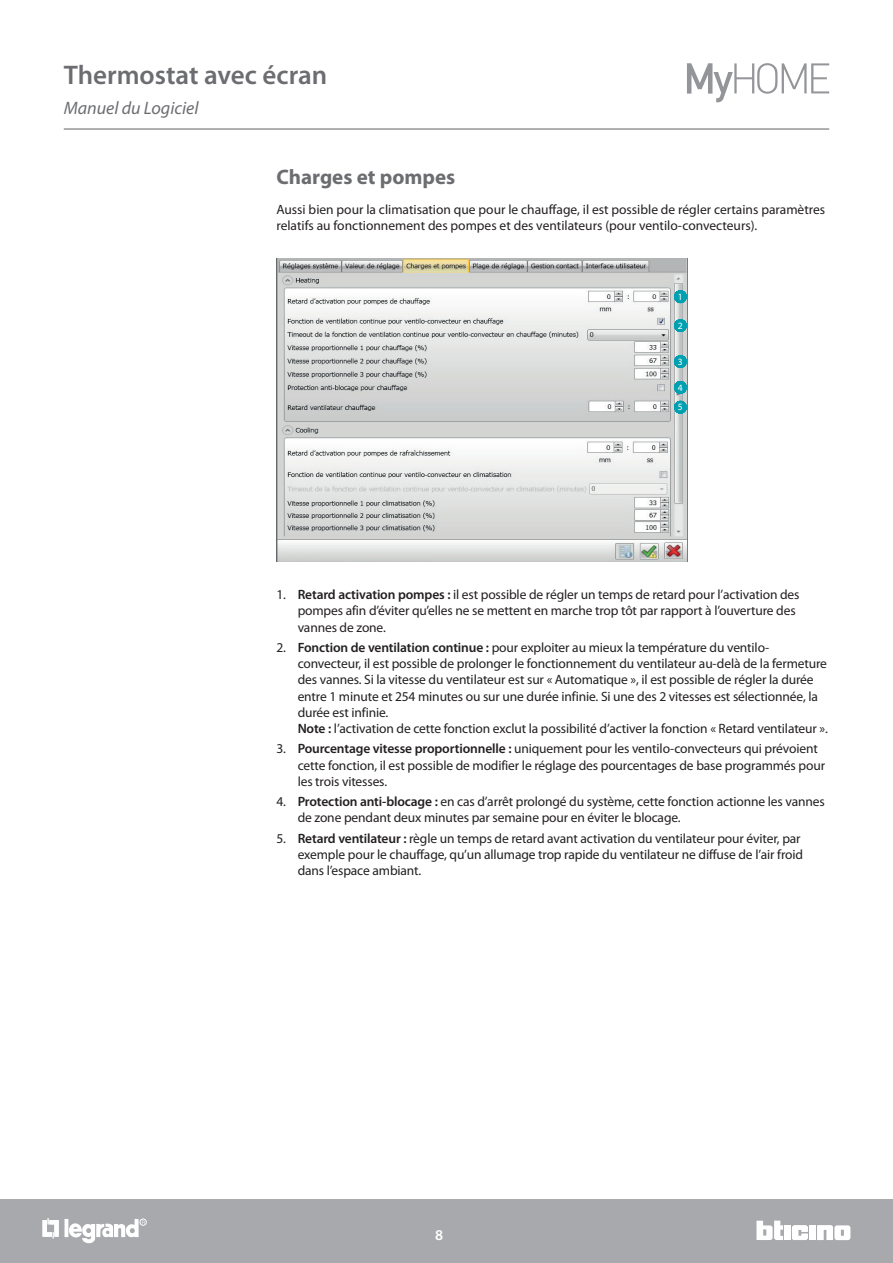
<style>
.page{position:relative;width:893px;height:1263px;background:#fff}
.page>*{position:absolute;margin:0;border:0;box-sizing:border-box;transform-origin:0 0}
.t1{font:600 27px "Myriad Pro";color:#6c6d70}
.t2{font:700 21px "Myriad Pro";color:#6c6d70}
.t3{font:italic 18px "Myriad Pro";color:#6c6d70}
.t4{font:600 15px "Myriad Pro";color:#fff}
.t5{font:13.5px/16.2px "Myriad Pro";letter-spacing:-.01em;color:#231f20}
.t6{font:9.6px/19.8px "Myriad Pro";color:#fff}
.s1{font-weight:600}
</style>
<div class="page">
<hr style="left:64px;top:128px;width:765px;height:2px;background:#939598">
<div style="left:0;top:1199px;width:893px;height:64px;background:#a8a9ad"></div>
<div style="left:784px;top:1225px;width:7px;height:15px;background:#fff"></div>
<div style="left:809px;top:1225px;width:7px;height:15px;background:#fff"></div>
<svg style="left:817px;top:1225px;width:33px;height:15px"></svg>
<svg style="left:756px;top:1220px;width:27px;height:20px"></svg>
<svg style="left:792px;top:1225px;width:16px;height:15px"></svg>
<hr style="left:65px;top:1219px;width:3px;height:18px;background:#fff">
<svg style="left:43px;top:1218px;width:16px;height:20px"></svg>
<svg style="left:68px;top:1219px;width:78px;height:25px"></svg>
<svg style="left:687px;top:63px;width:142px;height:39px"></svg>
<img style="left:276px;top:258px;width:411px;height:304px">
<svg style="left:673px;top:290px;width:14px;height:14px"></svg>
<svg style="left:673px;top:319px;width:14px;height:14px"></svg>
<svg style="left:673px;top:355px;width:14px;height:14px"></svg>
<svg style="left:673px;top:380px;width:14px;height:14px"></svg>
<svg style="left:673px;top:400px;width:14px;height:14px"></svg>
<h1 class="t1" style="left:64px;top:58px;width:265px">Thermostat avec écran</h1>
<h3 class="t3" style="left:64px;top:97px;width:136px">Manuel du Logiciel</h3>
<h2 class="t2" style="left:276px;top:164px;width:181px">Charges et pompes</h2>
<p class="t5" style="left:276px;top:201px;width:550px">Aussi bien pour la climatisation que pour le chauffage, il est possible de régler certains paramètres relatifs au fonctionnement des pompes et des ventilateurs (pour ventilo-convecteurs).</p>
<p class="t6" style="left:678px;top:287px;width:6px">1</p>
<p class="t6" style="left:678px;top:315px;width:6px">2</p>
<p class="t6" style="left:678px;top:351px;width:6px">3</p>
<p class="t6" style="left:678px;top:377px;width:6px">4<br>5</p>
<p class="t5" style="left:298px;top:586px;width:503px;text-indent:-21px">1. <span class="s1">Retard activation pompes :</span> il est possible de régler un temps de retard pour l’activation des pompes afin d’éviter qu’elles ne se mettent en marche trop tôt par rapport à l’ouverture des vannes de zone.</p>
<p class="t5" style="left:298px;top:639px;width:532px;text-indent:-21px">2. <span class="s1">Fonction de ventilation continue :</span> pour exploiter au mieux la température du ventilo&shy;convecteur, il est possible de prolonger le fonctionnement du ventilateur au-delà de la fermeture des vannes. Si la vitesse du ventilateur est sur « Automatique », il est possible de régler la durée entre 1 minute et 254 minutes ou sur une durée infinie. Si une des 2 vitesses est sélectionnée, la durée est infinie.<br><span class="s1">Note :</span> l’activation de cette fonction exclut la possibilité d’activer la fonction « Retard ventilateur ».</p>
<p class="t5" style="left:298px;top:740px;width:529px;text-indent:-21px">3. <span class="s1">Pourcentage vitesse proportionnelle :</span> uniquement pour les ventilo-convecteurs qui prévoient cette fonction, il est possible de modifier le réglage des pourcentages de base programmés pour les trois vitesses.</p>
<p class="t5" style="left:298px;top:793px;width:529px;text-indent:-21px">4. <span class="s1">Protection anti-blocage :</span> en cas d’arrêt prolongé du système, cette fonction actionne les vannes de zone pendant deux minutes par semaine pour en éviter le blocage.</p>
<p class="t5" style="left:298px;top:830px;width:507px;text-indent:-21px">5. <span class="s1">Retard ventilateur :</span> règle un temps de retard avant activation du ventilateur pour éviter, par exemple pour le chauffage, qu’un allumage trop rapide du ventilateur ne diffuse de l’air froid dans l’espace ambiant.</p>
<p class="t4" style="left:435px;top:1225px;width:10px">8</p>
</div>
